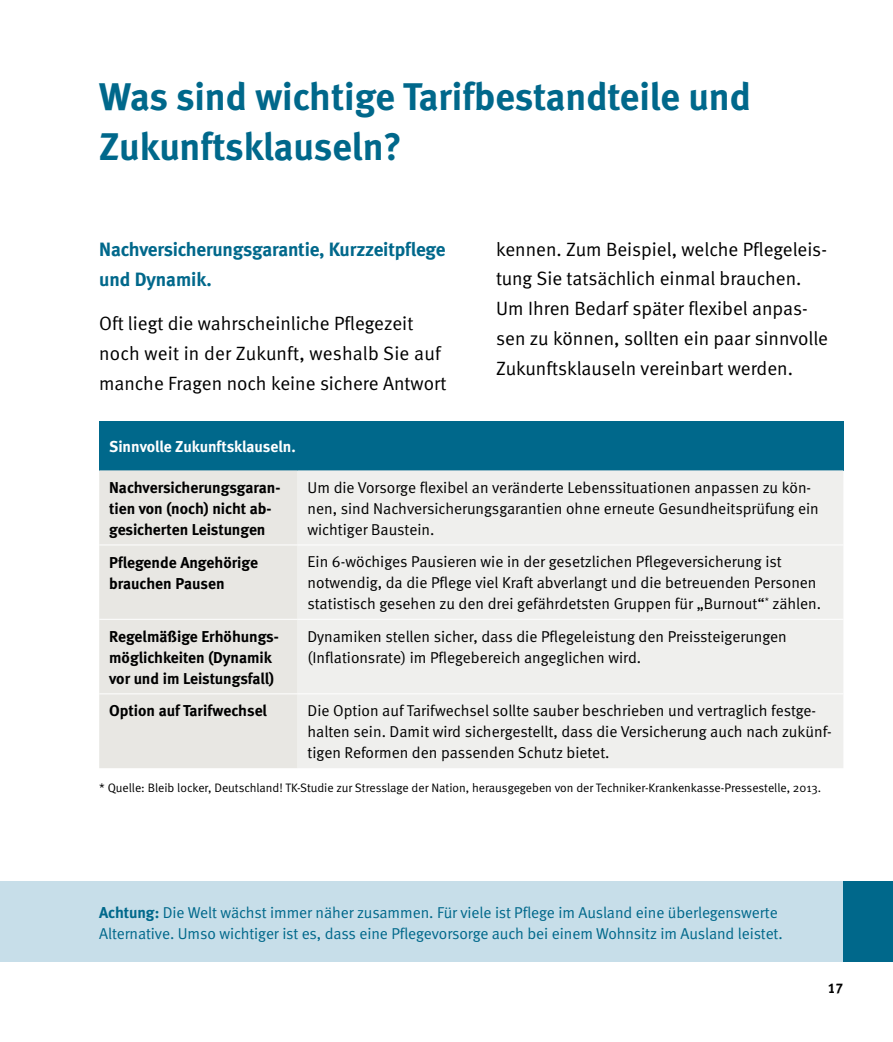
<style>
.page{position:relative;width:893px;height:1042px;background:#fff}
.page>*{position:absolute;margin:0;border:0;box-sizing:border-box;transform-origin:0 0}
.t1{font:38.5px/50.8px "Meta Bold LF";color:#00688b}
.t2{font:19.25px/29.8px "Meta Normal";color:#000}
.t3{font:19.25px/29.8px "Meta Bold LF";letter-spacing:-.01em;color:#00688b}
.t4{font:15.75px/21px "Meta Normal";color:#000}
.t5{font:15.75px/21px "Meta Bold LF";color:#000}
.t6{font:15.75px/21px "Meta Normal";letter-spacing:-.005em;color:#00688b}
.t7{font:15.75px "Meta Bold LF";letter-spacing:-.005em;color:#fff}
.t8{font:14px "Meta Bold LF";color:#000}
.t9{font:12.25px "Meta Normal";color:#000}
.s1{font-family:"Meta Bold LF"}
</style>
<div class="page">
<div style="left:0;top:882px;width:843px;height:80px;background:#c7dee9"></div>
<div style="left:843px;top:881px;width:50px;height:81px;background:#00688b"></div>
<div style="left:99px;top:421px;width:744px;height:49px;background:#00688b"></div>
<div style="left:99px;top:470px;width:199px;height:298px;background:#e8e7e3"></div>
<div style="left:298px;top:470px;width:545px;height:298px;background:#efefed"></div>
<hr style="left:99px;top:544px;width:199px;height:1px;background:#fff">
<hr style="left:298px;top:544px;width:545px;height:1px;background:#fff">
<hr style="left:99px;top:619px;width:199px;height:1px;background:#fff">
<hr style="left:298px;top:619px;width:545px;height:1px;background:#fff">
<hr style="left:99px;top:693px;width:199px;height:1px;background:#fff">
<hr style="left:298px;top:693px;width:545px;height:1px;background:#fff">
<h1 class="t1" style="left:99px;top:70px;width:653px">Was sind wichtige Tarifbestandteile und<br>Zukunftsklauseln?</h1>
<p class="t3" style="left:99px;top:234px;width:348px">Nachversicherungsgarantie, Kurzzeitpflege und Dynamik.</p>
<p class="t2" style="left:99px;top:309px;width:349px">Oft liegt die wahrscheinliche Pflegezeit noch weit in der Zukunft, weshalb Sie auf manche Fragen noch keine sichere Antwort</p>
<p class="t2" style="left:496px;top:234px;width:333px">kennen. Zum Beispiel, welche Pflegeleis&shy;tung Sie tatsächlich einmal brauchen.<br>Um Ihren Bedarf später flexibel anpas&shy;sen zu können, sollten ein paar sinnvolle Zukunftsklauseln vereinbart werden.</p>
<p class="t7" style="left:109px;top:436px;width:188px">Sinnvolle Zukunftsklauseln.</p>
<p class="t5" style="left:109px;top:477px;width:172px">Nachversicherungsgaran&shy;tien von (noch) nicht ab&shy;gesicherten Leistungen</p>
<p class="t4" style="left:308px;top:477px;width:513px">Um die Vorsorge flexibel an veränderte Lebenssituationen anpassen zu kön&shy;nen, sind Nachversicherungsgarantien ohne erneute Gesundheitsprüfung ein wichtiger Baustein.</p>
<p class="t5" style="left:109px;top:551px;width:150px">Pflegende Angehörige brauchen Pausen</p>
<p class="t4" style="left:308px;top:551px;width:515px">Ein 6-wöchiges Pausieren wie in der gesetzlichen Pflegeversicherung ist notwendig, da die Pflege viel Kraft abverlangt und die betreuenden Personen statistisch gesehen zu den drei gefährdetsten Gruppen für „Burnout“<sup>*</sup> zählen.</p>
<p class="t5" style="left:109px;top:625px;width:171px">Regelmäßige Erhöhungs&shy;möglichkeiten (Dynamik vor und im Leistungsfall)</p>
<p class="t4" style="left:308px;top:625px;width:481px">Dynamiken stellen sicher, dass die Pflegeleistung den Preissteigerungen (Inflationsrate) im Pflegebereich angeglichen wird.</p>
<p class="t5" style="left:109px;top:700px;width:159px">Option auf Tarifwechsel</p>
<p class="t4" style="left:308px;top:700px;width:526px">Die Option auf Tarifwechsel sollte sauber beschrieben und vertraglich festge&shy;halten sein. Damit wird sichergestellt, dass die Versicherung auch nach zukünf&shy;tigen Reformen den passenden Schutz bietet.</p>
<p class="t9" style="left:99px;top:780px;width:723px">* Quelle: Bleib locker, Deutschland! TK-Studie zur Stresslage der Nation, herausgegeben von der Techniker-Krankenkasse-Pressestelle, 2013.</p>
<p class="t6" style="left:99px;top:901px;width:685px"><span class="s1">Achtung:</span> Die Welt wächst immer näher zusammen. Für viele ist Pflege im Ausland eine überlegenswerte<br>Alternative. Umso wichtiger ist es, dass eine Pflegevorsorge auch bei einem Wohnsitz im Ausland leistet.</p>
<p class="t8" style="left:828px;top:979px;width:17px">17</p>
</div>
